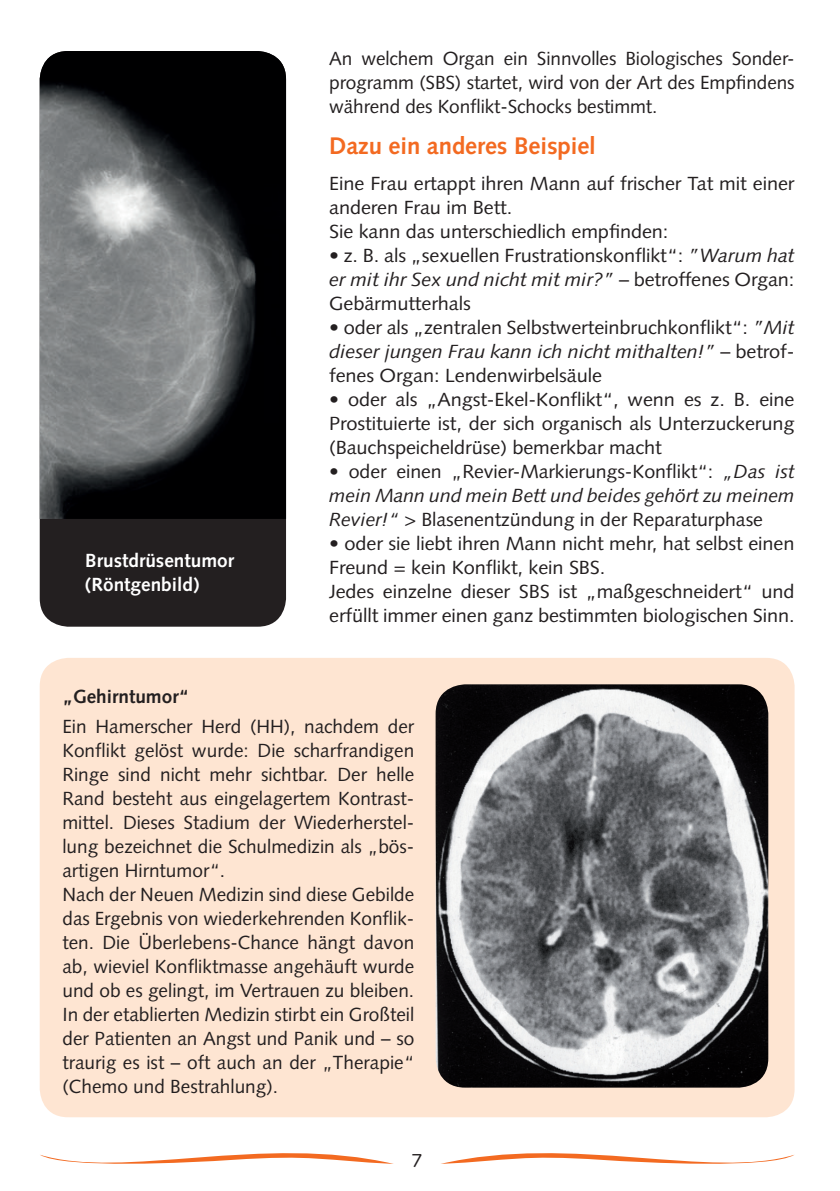
<style>
.page{position:relative;width:840px;height:1191px;background:#fff}
.page>*{position:absolute;margin:0;border:0;box-sizing:border-box;transform-origin:0 0}
.t1{font:700 24px "Syntax";letter-spacing:-.005em;color:#f36a21}
.t2{font:19px/24px "Syntax";letter-spacing:-.005em;color:#231f20;text-align:justify}
.t3{font:19px/24px "Syntax";letter-spacing:-.005em;color:#231f20;text-align:justify;scale:1.05 1}
.t4{font:700 19px/24px "Syntax";color:#fff}
.t5{font:700 19px "Syntax";color:#231f20}
.s1{font-style:italic}
</style>
<div class="page">
<div style="left:40px;top:658px;width:754px;height:459px;background:#fee5d2;border-radius:28px"></div>
<img style="left:435px;top:684px;width:332px;height:403px">
<div style="left:40px;top:51px;width:246px;height:575px;background:#231f20;border-radius:28px"></div>
<img style="left:40px;top:51px;width:246px;height:468px">
<svg style="left:441px;top:1153px;width:353px;height:11px"></svg>
<svg style="left:40px;top:1153px;width:353px;height:11px"></svg>
<p class="t4" style="left:85px;top:548px;width:150px">Brustdrüsentumor (Röntgenbild)</p>
<p class="t2" style="left:329px;top:47px;width:466px">An welchem Organ ein Sinnvolles Biologisches Sonder&shy;programm (SBS) startet, wird von der Art des Empfindens während des Konflikt-Schocks bestimmt.</p>
<p class="t1" style="left:329px;top:132px;width:268px">Dazu ein anderes Beispiel</p>
<p class="t3" style="left:329px;top:171px;width:444px;text-align:left">Eine Frau ertappt ihren Mann auf frischer Tat mit einer anderen Frau im Bett.<br>Sie kann das unterschiedlich empfinden:</p>
<p class="t3" style="left:329px;top:243px;width:444px">• z. B. als „sexuellen Frustrationskonflikt“: <span class="s1">”Warum hat er mit ihr Sex und nicht mit mir?”</span> – betroffenes Organ:<br>Gebärmutterhals</p>
<p class="t3" style="left:329px;top:315px;width:444px">• oder als „zentralen Selbstwerteinbruchkonflikt“: <span class="s1">”Mit dieser jungen Frau kann ich nicht mithalten!”</span> – betrof&shy;fenes Organ: Lendenwirbelsäule</p>
<p class="t3" style="left:329px;top:387px;width:444px">• oder als „Angst-Ekel-Konflikt“, wenn es z. B. eine Prostituierte ist, der sich organisch als Unterzuckerung (Bauchspeicheldrüse) bemerkbar macht</p>
<p class="t2" style="left:329px;top:459px;width:466px">• oder einen „Revier-Markierungs-Konflikt“: <span class="s1">„Das ist mein Mann und mein Bett und beides gehört zu meinem Revier!“</span> &gt; Blasenentzündung in der Reparaturphase</p>
<p class="t3" style="left:329px;top:531px;width:444px;text-align:left">• oder sie liebt ihren Mann nicht mehr, hat selbst einen Freund = kein Konflikt, kein SBS.<br>Jedes einzelne dieser SBS ist „maßgeschneidert“ und erfüllt immer einen ganz bestimmten biologischen Sinn.</p>
<p class="t5" style="left:62px;top:686px;width:128px">„Gehirntumor“</p>
<p class="t2" style="left:62px;top:714px;width:353px;text-align:left">Ein Hamerscher Herd (HH), nachdem der Konflikt gelöst wurde: Die scharfrandigen Ringe sind nicht mehr sichtbar. Der helle Rand besteht aus eingelagertem Kontrast&shy;mittel. Dieses Stadium der Wiederherstel&shy;lung bezeichnet die Schulmedizin als „bös&shy;artigen Hirntumor“.<br>Nach der Neuen Medizin sind diese Gebilde das Ergebnis von wiederkehrenden Konflik&shy;ten. Die Überlebens-Chance hängt davon ab, wieviel Konfliktmasse angehäuft wurde und ob es gelingt, im Vertrauen zu bleiben.<br>In der etablierten Medizin stirbt ein Großteil der Patienten an Angst und Panik und – so traurig es ist – oft auch an der „Therapie“ (Chemo und Bestrahlung).</p>
<p class="t2" style="left:411px;top:1148px;width:12px">7</p>
</div>
